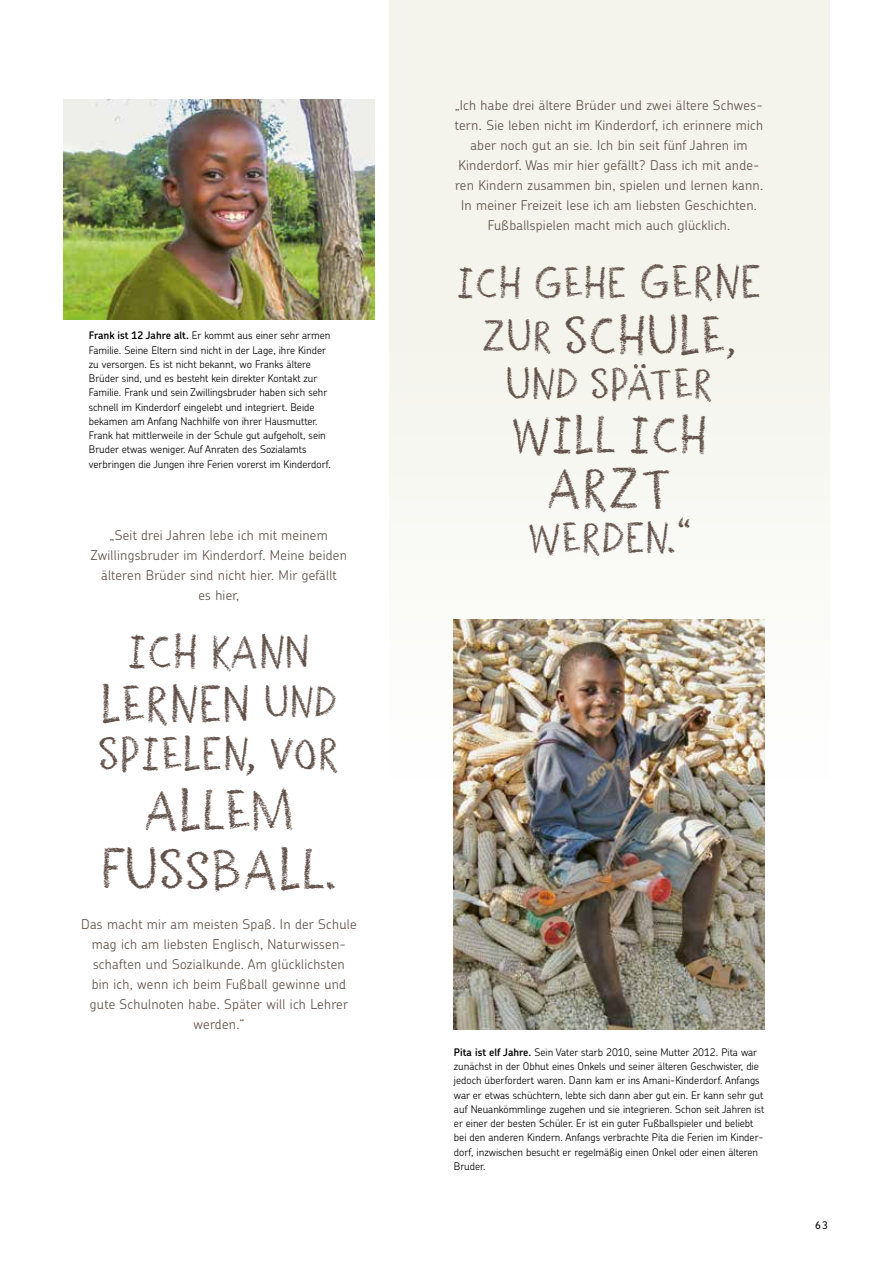
<style>
.page{position:relative;width:893px;height:1263px;background:#fff}
.page>*{position:absolute;margin:0;border:0;box-sizing:border-box;transform-origin:0 0}
.t1{font:49.5px/59.4px "Sternsinger";color:#605048;text-align:center}
.t2{font:46.5px "Sternsinger";color:#605048}
.t3{font:45px "Sternsinger";color:#605048}
.t4{font:40.5px "Sternsinger";color:#605048}
.t5{font:37.5px "Sternsinger";color:#605048}
.t6{font:300 13.5px/20px "Chevin Std";letter-spacing:.02em;color:#605048;text-align:center}
.t7{font:300 10.5px/14.2px "Chevin Std";color:#000}
.t8{font:500 10.5px "Chevin";color:#000}
.s1{font-weight:600}
.s2{font-size:37.5px}
.s3{font-size:40.5px}
.s4{font-size:34.5px}
</style>
<div class="page">
<div style="left:389px;top:0;width:440px;height:779px;background:#f4f4ec"></div>
<img style="left:454px;top:619px;width:310px;height:410px">
<img style="left:64px;top:100px;width:310px;height:220px">
<p class="t7" style="left:89px;top:328px;width:243px"><span class="s1">Frank ist 12 Jahre alt.</span> Er kommt aus einer sehr armen Familie. Seine Eltern sind nicht in der Lage, ihre Kinder zu versorgen. Es ist nicht bekannt, wo Franks ältere Brüder sind, und es besteht kein direkter Kontakt zur Familie. Frank und sein Zwillingsbruder haben sich sehr schnell im Kinderdorf eingelebt und integriert. Beide bekamen am Anfang Nachhilfe von ihrer Hausmutter.<br>Frank hat mittlerweile in der Schule gut aufgeholt, sein Bruder etwas weniger. Auf Anraten des Sozialamts verbringen die Jungen ihre Ferien vorerst im Kinderdorf.</p>
<p class="t6" style="left:91px;top:524px;width:258px">„Seit drei Jahren lebe ich mit meinem Zwillingsbruder im Kinderdorf. Meine beiden älteren Brüder sind nicht hier. Mir gefällt<br>es hier,</p>
<h3 class="t4" style="left:127px;top:623px;width:185px">ICH KANN</h3>
<h3 class="t3" style="left:101px;top:672px;width:235px">LERNEN <span class="s2">UND</span></h3>
<h3 class="t4" style="left:98px;top:726px;width:243px">SPIELEN, VOR</h3>
<h1 class="t1" style="left:100px;top:781px;width:238px">ALLEM<br>FUßBALL.</h1>
<p class="t6" style="left:81px;top:914px;width:277px">Das macht mir am meisten Spaß. In der Schule mag ich am liebsten Englisch, Naturwissen&shy;schaften und Sozialkunde. Am glücklichsten<br>bin ich, wenn ich beim Fußball gewinne und gute Schulnoten habe. Später will ich Lehrer werden.“</p>
<p class="t6" style="left:455px;top:95px;width:310px">„Ich habe drei ältere Brüder und zwei ältere Schwes&shy;tern. Sie leben nicht im Kinderdorf, ich erinnere mich aber noch gut an sie. Ich bin seit fünf Jahren im Kinderdorf. Was mir hier gefällt? Dass ich mit ande&shy;ren Kindern zusammen bin, spielen und lernen kann.<br>In meiner Freizeit lese ich am liebsten Geschichten.<br>Fußballspielen macht mich auch glücklich.</p>
<h3 class="t5" style="left:456px;top:256px;width:307px">ICH GEHE <span class="s3">GERNE</span></h3>
<h2 class="t2" style="left:482px;top:303px;width:255px"><span class="s2">ZUR</span> SCHULE<span class="s2">,</span></h2>
<h3 class="t5" style="left:505px;top:357px;width:210px">UND SPÄTER</h3>
<h3 class="t3" style="left:511px;top:403px;width:198px">WILL ICH</h3>
<h1 class="t1" style="left:546px;top:460px;width:123px">ARZT</h1>
<h3 class="t5" style="left:527px;top:512px;width:165px">WERDEN.<span class="s4">“</span></h3>
<p class="t7" style="left:454px;top:1044px;width:312px"><span class="s1">Pita ist elf Jahre.</span> Sein Vater starb 2010, seine Mutter 2012. Pita war zunächst in der Obhut eines Onkels und seiner älteren Geschwister, die jedoch überfordert waren. Dann kam er ins Amani-Kinderdorf. Anfangs war er etwas schüchtern, lebte sich dann aber gut ein. Er kann sehr gut auf Neuankömmlinge zugehen und sie integrieren. Schon seit Jahren ist er einer der besten Schüler. Er ist ein guter Fußballspieler und beliebt bei den anderen Kindern. Anfangs verbrachte Pita die Ferien im Kinder&shy;dorf, inzwischen besucht er regelmäßig einen Onkel oder einen älteren Bruder.</p>
<p class="t8" style="left:815px;top:1218px;width:15px">63</p>
</div>
